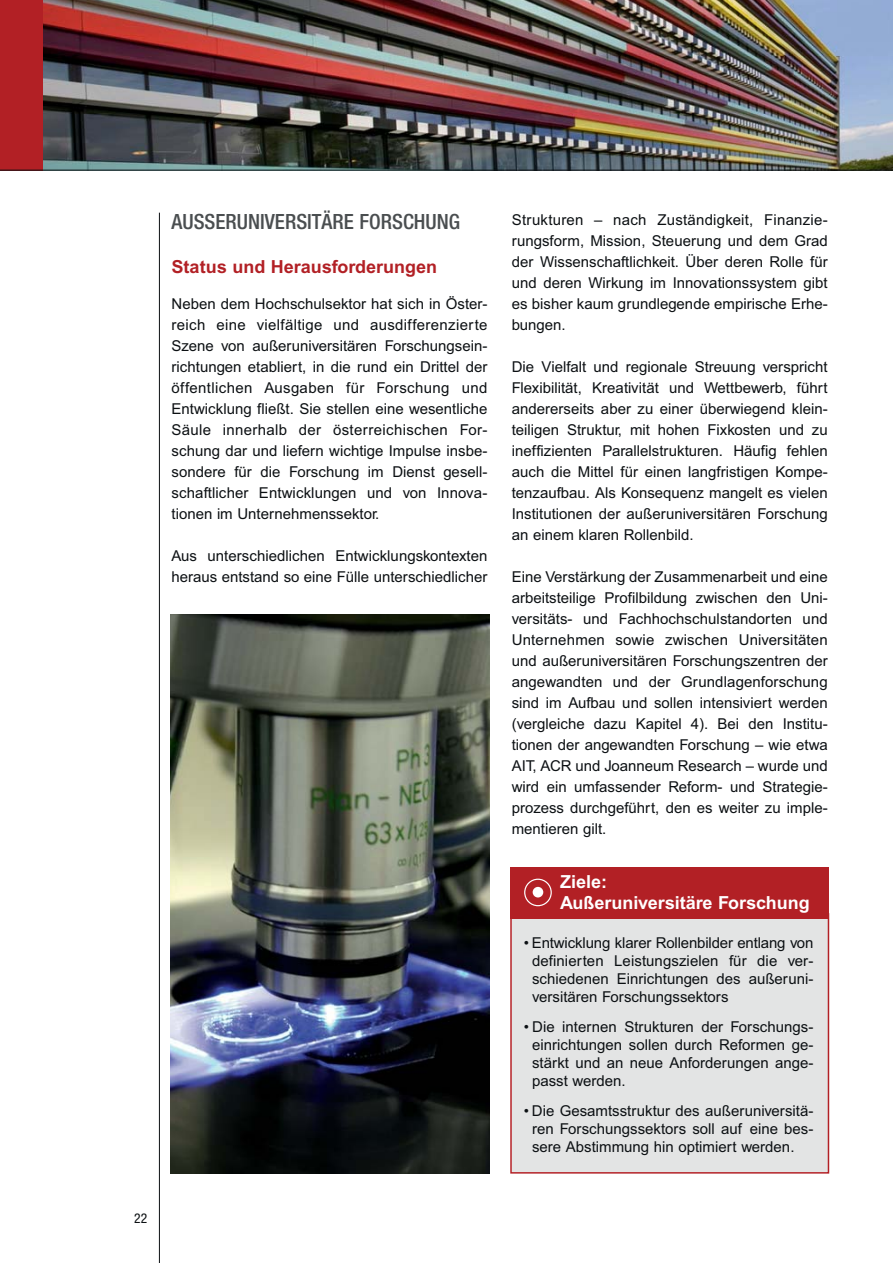
<style>
.page{position:relative;width:893px;height:1263px;background:#fff}
.page>*{position:absolute;margin:0;border:0;box-sizing:border-box;transform-origin:0 0}
.t1{font:500 condensed 21px "Helvetica Neue";color:#4a4e50}
.t2{font:700 18px/21.6px "Arial";color:#fff}
.t3{font:700 18px "Arial";color:#b22025}
.t4{font:15px/21px "Arial";color:#0c1013;text-align:justify}
.t5{font:condensed 13.5px "Helvetica Neue";color:#0c1013}
</style>
<div class="page">
<img style="left:42px;top:0;width:851px;height:170px">
<hr style="left:159px;top:213px;width:1px;height:1050px;background:#0c1013">
<div style="left:0;top:0;width:42px;height:170px;background:#b22025"></div>
<hr style="left:0;top:170px;width:893px;height:1px;background:#0c1013">
<div style="left:512px;top:915px;width:316px;height:257px;background:#e3e4e4"></div>
<div style="left:510px;top:913px;width:319px;height:261px;border:2px solid #b22025"></div>
<div style="left:510px;top:867px;width:319px;height:51px;background:#b22025"></div>
<svg style="left:524px;top:879px;width:28px;height:27px"></svg>
<div style="left:533px;top:887px;width:10px;height:11px;background:#fff;border-radius:50%"></div>
<img style="left:170px;top:614px;width:319px;height:560px">
<p class="t5" style="left:134px;top:1213px;width:14px">22</p>
<h1 class="t1" style="left:172px;top:214px;width:290px">AUSSERUNIVERSITÄRE FORSCHUNG</h1>
<p class="t3" style="left:172px;top:260px;width:267px">Status und Herausforderungen</p>
<p class="t4" style="left:172px;top:294px;width:317px">Neben dem Hochschulsektor hat sich in Öster&shy;reich eine vielfältige und ausdifferenzierte Szene von außeruniversitären Forschungsein - richtungen etabliert, in die rund ein Drittel der öffentlichen Ausgaben für Forschung und Entwicklung fließt. Sie stellen eine wesentliche Säule innerhalb der österreichischen For - schung dar und liefern wichtige Impulse insbe&shy;sondere für die Forschung im Dienst gesell&shy;schaftlicher Entwicklungen und von Innova - tionen im Unternehmenssektor.</p>
<p class="t4" style="left:172px;top:546px;width:317px">Aus unterschiedlichen Entwicklungskontexten heraus entstand so eine Fülle unterschiedlicher</p>
<p class="t4" style="left:512px;top:211px;width:317px">Strukturen – nach Zuständigkeit, Finanzie - rungs form, Mission, Steuerung und dem Grad der Wissenschaftlichkeit. Über deren Rolle für und deren Wirkung im Innovationssystem gibt es bisher kaum grundlegende empirische Er he&shy;bungen.</p>
<p class="t4" style="left:512px;top:358px;width:317px">Die Vielfalt und regionale Streuung verspricht Flexibilität, Kreativität und Wettbewerb, führt andererseits aber zu einer überwiegend klein&shy;teiligen Struktur, mit hohen Fixkosten und zu ineffizienten Parallelstrukturen. Häufig fehlen auch die Mittel für einen langfristigen Kom pe&shy;tenzaufbau. Als Konsequenz mangelt es vielen Institutionen der außeruniversitären Forschung an einem klaren Rollenbild.</p>
<p class="t4" style="left:512px;top:568px;width:317px">Eine Verstärkung der Zusammenarbeit und eine arbeitsteilige Profilbildung zwischen den Uni - versitäts- und Fachhochschulstandorten und Unter nehmen sowie zwischen Universitäten und außeruniversitären Forschungszentren der angewandten und der Grundlagenforschung sind im Aufbau und sollen intensiviert werden (vergleiche dazu Kapitel 4). Bei den Institu - tionen der angewandten Forschung – wie etwa AIT, ACR und Joanneum Research – wurde und wird ein umfassender Reform- und Strategie - prozess durchgeführt, den es weiter zu imple&shy;mentieren gilt.</p>
<p class="t2" style="left:560px;top:872px;width:251px">Ziele:<br>Außeruniversitäre Forschung</p>
<p class="t4" style="left:532px;top:935px;width:283px;line-height:18px;text-indent:-8px">• Entwicklung klarer Rollenbilder entlang von definierten Leistungszielen für die ver&shy;schiedenen Einrichtungen des außeruni&shy;versitären Forschungssektors</p>
<p class="t4" style="left:532px;top:1019px;width:283px;line-height:18px;text-indent:-8px">• Die internen Strukturen der Forschungs - einrichtungen sollen durch Reformen ge - stärkt und an neue Anforderungen ange&shy;passt werden.</p>
<p class="t4" style="left:532px;top:1103px;width:283px;line-height:18px;text-indent:-8px">• Die Gesamtsstruktur des außeruniversitä&shy;ren Forschungssektors soll auf eine bes&shy;sere Abstimmung hin optimiert werden.</p>
</div>
